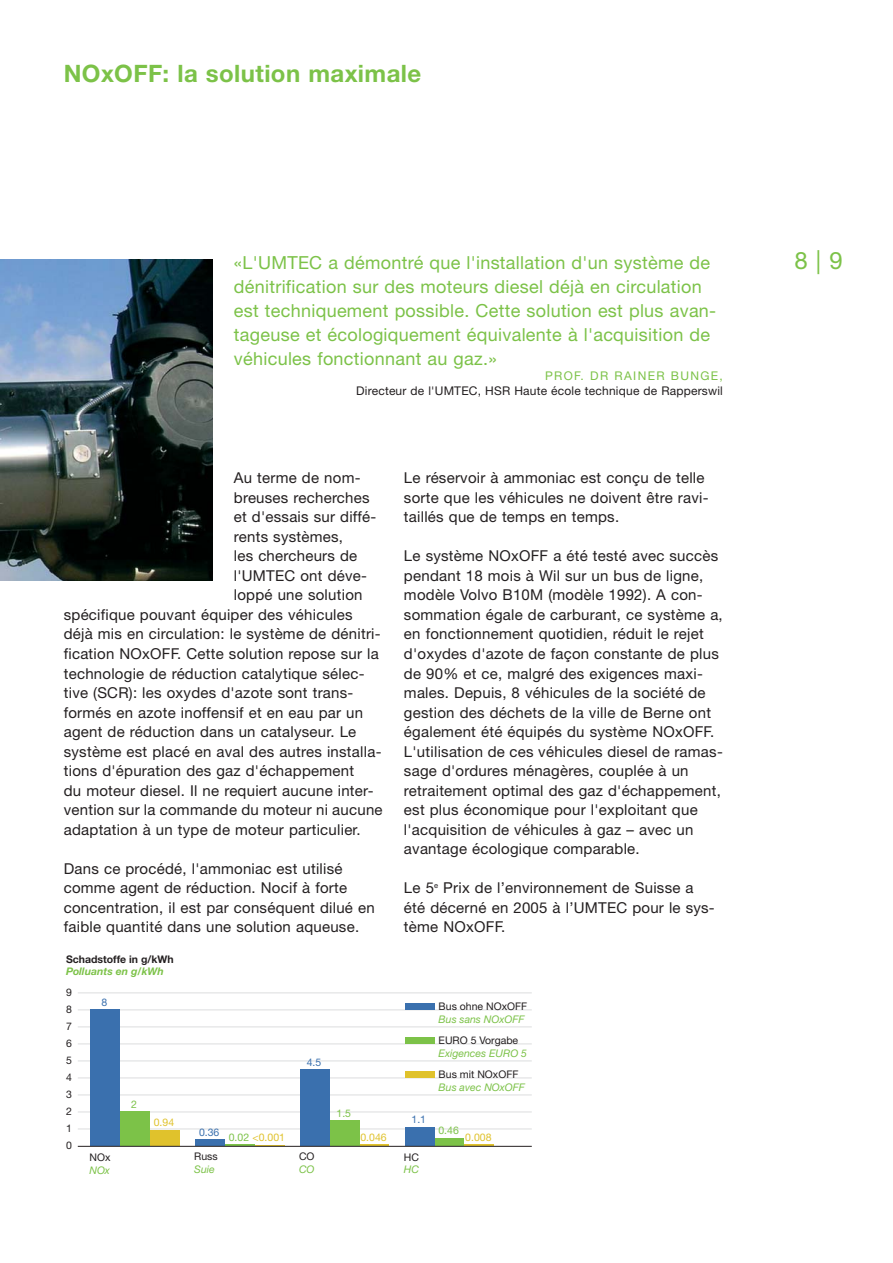
<style>
.page{position:relative;width:893px;height:1263px;background:#fff}
.page>*{position:absolute;margin:0;border:0;box-sizing:border-box;transform-origin:0 0}
.t1{font:700 24px "Helvetica Neue LT Std";letter-spacing:.015em;color:#7cc248}
.t2{font:24px "Helvetica Neue LT Std";color:#7cc248}
.t3{font:18px/24px "Helvetica Neue LT Std";letter-spacing:.015em;color:#7cc248}
.t4{font:15px/19.5px "Helvetica Neue LT Std";letter-spacing:.015em;color:#231f20}
.t5{font:12px "Helvetica Neue LT Std";letter-spacing:.015em;color:#231f20}
.t6{font:12px "Helvetica Neue LT Std";letter-spacing:.11em;color:#7cc248}
.t7{font:10.5px/17px "Helvetica Neue LT Std";color:#231f20;text-align:justify}
.t8{font:italic 10.5px "Helvetica Neue LT Std";color:#7cc248}
.t9{font:10.5px "Helvetica Neue LT Std";color:#e0c22c}
.t10{font:700 10.5px "Helvetica Neue LT Std";color:#231f20}
.t11{font:italic 700 10.5px "Helvetica Neue LT Std";color:#7cc248}
.t12{font:10.5px "Helvetica Neue LT Std";color:#7cc248}
.t13{font:10.5px "Helvetica Neue LT Std";color:#3a70ae}
.s1{color:#7cc248}
</style>
<div class="page">
<img style="left:0;top:260px;width:213px;height:321px">
<hr style="left:78px;top:992px;width:454px;height:1px;background:#dcddde">
<hr style="left:78px;top:1009px;width:454px;height:1px;background:#dcddde">
<hr style="left:78px;top:1026px;width:454px;height:1px;background:#dcddde">
<hr style="left:78px;top:1043px;width:454px;height:1px;background:#dcddde">
<hr style="left:78px;top:1060px;width:454px;height:1px;background:#dcddde">
<hr style="left:78px;top:1077px;width:454px;height:1px;background:#dcddde">
<hr style="left:78px;top:1094px;width:454px;height:1px;background:#dcddde">
<hr style="left:78px;top:1111px;width:454px;height:1px;background:#dcddde">
<hr style="left:78px;top:1128px;width:454px;height:1px;background:#dcddde">
<svg style="left:255px;top:1145px;width:29px;height:1px"></svg>
<hr style="left:225px;top:1144px;width:30px;height:2px;background:#7cc248">
<div style="left:195px;top:1140px;width:30px;height:6px;background:#3a70ae"></div>
<div style="left:434px;top:1138px;width:30px;height:8px;background:#7cc248"></div>
<div style="left:405px;top:1127px;width:29px;height:19px;background:#3a70ae"></div>
<hr style="left:464px;top:1144px;width:30px;height:2px;background:#e0c22c">
<hr style="left:359px;top:1145px;width:30px;height:1px;background:#e0c22c">
<div style="left:330px;top:1120px;width:29px;height:26px;background:#7cc248"></div>
<div style="left:300px;top:1069px;width:30px;height:77px;background:#3a70ae"></div>
<div style="left:120px;top:1112px;width:30px;height:34px;background:#7cc248"></div>
<div style="left:90px;top:1010px;width:30px;height:136px;background:#3a70ae"></div>
<div style="left:150px;top:1130px;width:30px;height:16px;background:#e0c22c"></div>
<div style="left:405px;top:1003px;width:30px;height:7px;background:#3a70ae"></div>
<div style="left:405px;top:1037px;width:30px;height:7px;background:#7cc248"></div>
<div style="left:405px;top:1071px;width:30px;height:7px;background:#e0c22c"></div>
<hr style="left:78px;top:1146px;width:454px;height:1px;background:#231f20">
<h1 class="t1" style="left:64px;top:65px;width:359px">NOxOFF: la solution maximale</h1>
<p class="t3" style="left:234px;top:252px;width:478px">«L'UMTEC a démontré que l'installation d'un système de</p>
<h1 class="t2" style="left:794px;top:252px;width:50px">8 | 9</h1>
<p class="t3" style="left:234px;top:276px;width:484px">dénitrification sur des moteurs diesel déjà en circulation est techniquement possible. Cette solution est plus avan&shy;tageuse et écologiquement équivalente à l'acquisition de véhicules fonctionnant au gaz.»</p>
<p class="t6" style="left:545px;top:371px;width:179px">PROF. DR RAINER BUNGE,</p>
<p class="t5" style="left:356px;top:386px;width:368px">Directeur de l'UMTEC, HSR Haute école technique de Rapperswil</p>
<p class="t4" style="left:234px;top:470px;width:128px">Au terme de nom-</p>
<p class="t4" style="left:234px;top:489px;width:137px">breuses recherches</p>
<p class="t4" style="left:234px;top:509px;width:144px">et d'essais sur diffé-</p>
<p class="t4" style="left:234px;top:528px;width:111px">rents systèmes,</p>
<p class="t4" style="left:234px;top:548px;width:125px">les chercheurs de</p>
<p class="t4" style="left:234px;top:567px;width:135px">l'UMTEC ont déve-</p>
<p class="t4" style="left:234px;top:587px;width:130px">loppé une solution</p>
<p class="t4" style="left:64px;top:606px;width:290px">spécifique pouvant équiper des véhicules</p>
<p class="t4" style="left:64px;top:626px;width:318px">déjà mis en circulation: le système de dénitri-</p>
<p class="t4" style="left:64px;top:645px;width:316px">fication NOxOFF. Cette solution repose sur la</p>
<p class="t4" style="left:64px;top:665px;width:302px">technologie de réduction catalytique sélec-</p>
<p class="t4" style="left:64px;top:684px;width:291px">tive (SCR): les oxydes d'azote sont trans-</p>
<p class="t4" style="left:64px;top:704px;width:301px">formés en azote inoffensif et en eau par un</p>
<p class="t4" style="left:64px;top:723px;width:294px">agent de réduction dans un catalyseur. Le</p>
<p class="t4" style="left:64px;top:743px;width:319px">système est placé en aval des autres installa-</p>
<p class="t4" style="left:64px;top:762px;width:292px">tions d'épuration des gaz d'échappement</p>
<p class="t4" style="left:64px;top:782px;width:311px">du moteur diesel. Il ne requiert aucune inter-</p>
<p class="t4" style="left:64px;top:801px;width:320px">vention sur la commande du moteur ni aucune</p>
<p class="t4" style="left:64px;top:821px;width:298px">adaptation à un type de moteur particulier.</p>
<p class="t4" style="left:64px;top:860px;width:312px">Dans ce procédé, l'ammoniac est utilisé comme agent de réduction. Nocif à forte concentration, il est par conséquent dilué en faible quantité dans une solution aqueuse.</p>
<p class="t10" style="left:66px;top:955px;width:109px">Schadstoffe in g/kWh</p>
<p class="t11" style="left:66px;top:968px;width:99px">Polluants en g/kWh</p>
<p class="t7" style="left:66px;top:985px;width:7px">9<br>8<br>7<br>6<br>5<br>4<br>3<br>2<br>1</p>
<p class="t7" style="left:66px;top:1138px;width:7px">0</p>
<p class="t13" style="left:102px;top:998px;width:7px">8</p>
<p class="t7" style="left:89px;top:1150px;width:22px">NOx</p>
<p class="t8" style="left:89px;top:1166px;width:22px">NOx</p>
<p class="t12" style="left:131px;top:1100px;width:7px">2</p>
<p class="t9" style="left:154px;top:1119px;width:22px">0.94</p>
<p class="t13" style="left:307px;top:1058px;width:16px">4.5</p>
<p class="t9" style="left:199px;top:1133px;width:88px"><sup>0.36</sup> <span class="s1">0.02</span> &lt;0.001</p>
<p class="t7" style="left:194px;top:1149px;width:25px">Russ</p>
<p class="t8" style="left:194px;top:1165px;width:22px">Suie</p>
<p class="t7" style="left:299px;top:1149px;width:17px">CO</p>
<p class="t8" style="left:299px;top:1165px;width:17px">CO</p>
<p class="t12" style="left:336px;top:1109px;width:16px">1.5</p>
<p class="t9" style="left:360px;top:1133px;width:28px">0.046</p>
<p class="t4" style="left:404px;top:470px;width:306px">Le réservoir à ammoniac est conçu de telle sorte que les véhicules ne doivent être ravi&shy;taillés que de temps en temps.</p>
<p class="t4" style="left:404px;top:548px;width:320px">Le système NOxOFF a été testé avec succès pendant 18 mois à Wil sur un bus de ligne, modèle Volvo B10M (modèle 1992). A con&shy;sommation égale de carburant, ce système a, en fonctionnement quotidien, réduit le rejet d'oxydes d'azote de façon constante de plus de 90% et ce, malgré des exigences maxi&shy;males. Depuis, 8 véhicules de la société de gestion des déchets de la ville de Berne ont également été équipés du système NOxOFF.<br>L'utilisation de ces véhicules diesel de ramas&shy;sage d'ordures ménagères, couplée à un retraitement optimal des gaz d'échappement, est plus économique pour l'exploitant que l'acquisition de véhicules à gaz – avec un avantage écologique comparable.</p>
<p class="t4" style="left:404px;top:879px;width:312px">Le 5<sup>e</sup> Prix de l’environnement de Suisse a été décerné en 2005 à l’UMTEC pour le sys&shy;tème NOxOFF.</p>
<p class="t13" style="left:412px;top:1116px;width:16px">1.1</p>
<p class="t7" style="left:404px;top:1149px;width:17px">HC</p>
<p class="t8" style="left:404px;top:1166px;width:17px">HC</p>
<p class="t7" style="left:439px;top:999px;width:90px">Bus ohne NOxOFF</p>
<p class="t8" style="left:439px;top:1015px;width:87px">Bus sans NOxOFF</p>
<p class="t7" style="left:439px;top:1033px;width:81px">EURO 5 Vorgabe</p>
<p class="t8" style="left:439px;top:1049px;width:90px">Exigences EURO 5</p>
<p class="t7" style="left:439px;top:1067px;width:81px">Bus mit NOxOFF</p>
<p class="t8" style="left:439px;top:1083px;width:88px">Bus avec NOxOFF</p>
<p class="t12" style="left:438px;top:1126px;width:22px">0.46</p>
<p class="t9" style="left:465px;top:1133px;width:28px">0.008</p>
</div>
